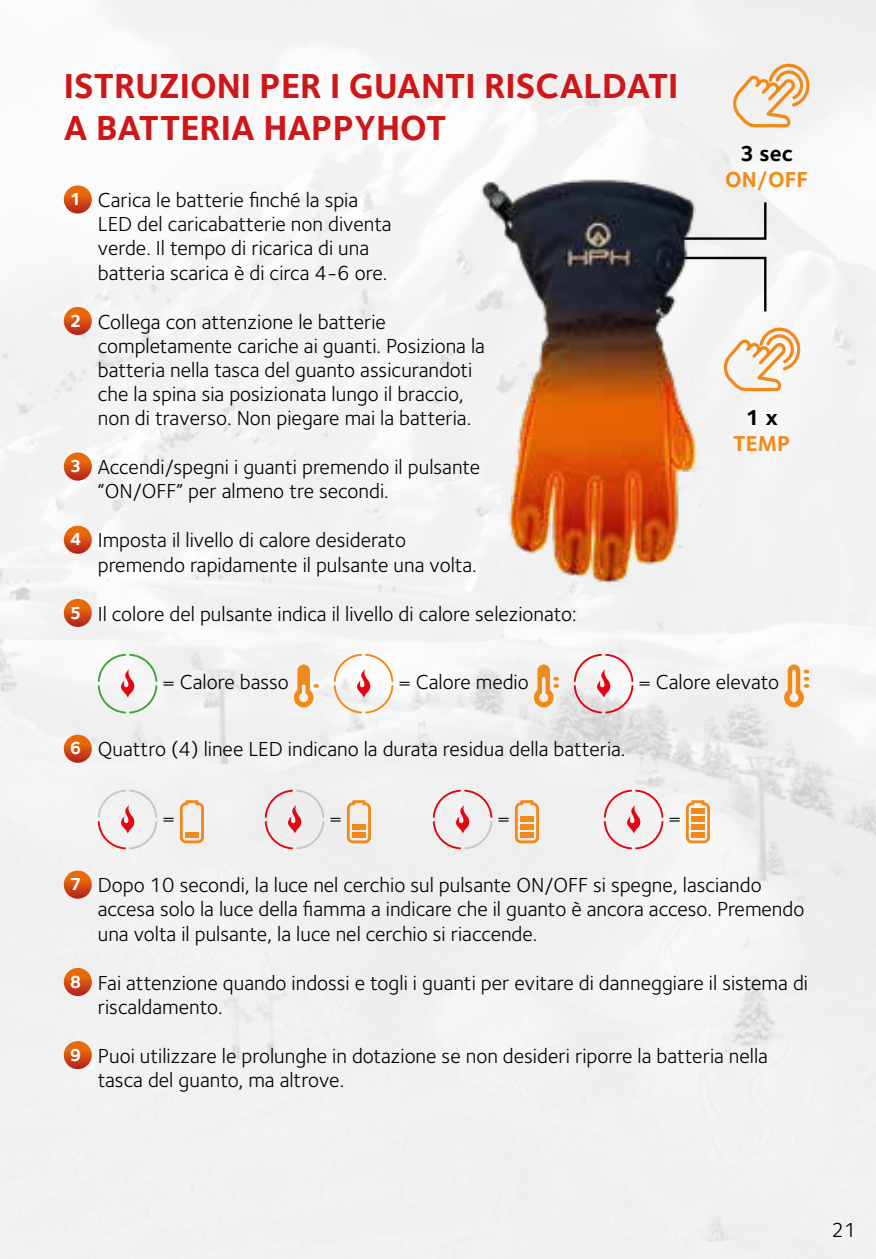
<style>
.page{position:relative;width:876px;height:1259px;background:#fff}
.page>*{position:absolute;margin:0;border:0;box-sizing:border-box;transform-origin:0 0}
.t1{font:700 36px/41.4px "Foundry Sterling";color:#cd1719}
.t2{font:700 22.5px "Foundry Sterling";color:#f18a1a}
.t3{font:700 22.5px "Foundry Sterling";color:#000}
.t4{font:21px/24.3px "Foundry Sterling";color:#000}
.s1{font-weight:700;font-size:18px;color:#fff}
</style>
<div class="page">
<img style="left:0;top:0;width:876px;height:1259px">
<svg style="left:64px;top:185px;width:28px;height:28px"></svg>
<svg style="left:64px;top:307px;width:28px;height:28px"></svg>
<svg style="left:64px;top:452px;width:28px;height:28px"></svg>
<div style="left:64px;top:526px;width:28px;height:28px;background:linear-gradient(to bottom,#f47805,#b92d20);border-radius:14px"></div>
<svg style="left:64px;top:599px;width:28px;height:28px"></svg>
<svg style="left:98px;top:654px;width:59px;height:59px"></svg>
<svg style="left:294px;top:664px;width:25px;height:43px"></svg>
<svg style="left:334px;top:654px;width:59px;height:59px"></svg>
<svg style="left:534px;top:664px;width:25px;height:43px"></svg>
<svg style="left:574px;top:654px;width:59px;height:59px"></svg>
<svg style="left:784px;top:664px;width:25px;height:43px"></svg>
<div style="left:64px;top:735px;width:28px;height:28px;background:linear-gradient(to bottom,#f47906,#b92c1f);border-radius:14px"></div>
<svg style="left:98px;top:789px;width:59px;height:60px"></svg>
<svg style="left:178px;top:799px;width:27px;height:45px"></svg>
<div style="left:185px;top:832px;width:14px;height:5px;background:#f18a1a"></div>
<svg style="left:265px;top:789px;width:59px;height:60px;background:#ebd7d8"></svg>
<svg style="left:345px;top:799px;width:27px;height:45px"></svg>
<div style="left:352px;top:824px;width:14px;height:5px;background:#f18a1a"></div>
<div style="left:352px;top:832px;width:14px;height:5px;background:#f18a1a"></div>
<svg style="left:433px;top:789px;width:59px;height:60px"></svg>
<svg style="left:513px;top:799px;width:27px;height:45px"></svg>
<div style="left:520px;top:816px;width:14px;height:5px;background:#f18a1a"></div>
<div style="left:520px;top:824px;width:14px;height:5px;background:#f18a1a"></div>
<div style="left:520px;top:832px;width:14px;height:5px;background:#f18a1a"></div>
<svg style="left:604px;top:789px;width:59px;height:60px"></svg>
<svg style="left:684px;top:799px;width:27px;height:45px"></svg>
<div style="left:691px;top:816px;width:14px;height:5px;background:#f18a1a"></div>
<div style="left:691px;top:808px;width:14px;height:5px;background:#f18a1a"></div>
<div style="left:691px;top:824px;width:14px;height:5px;background:#f18a1a"></div>
<div style="left:691px;top:832px;width:14px;height:5px;background:#f18a1a"></div>
<svg style="left:64px;top:870px;width:28px;height:28px"></svg>
<svg style="left:64px;top:968px;width:28px;height:28px"></svg>
<div style="left:64px;top:1041px;width:28px;height:28px;background:linear-gradient(to bottom,#f57d0b,#b92819);border-radius:14px"></div>
<svg style="left:733px;top:64px;width:76px;height:63px"></svg>
<svg style="left:726px;top:200px;width:42px;height:41px"></svg>
<svg style="left:726px;top:256px;width:42px;height:58px"></svg>
<svg style="left:726px;top:327px;width:74px;height:64px"></svg>
<img style="left:469px;top:166px;width:257px;height:420px">
<h1 class="t1" style="left:64px;top:67px;width:616px">ISTRUZIONI PER I GUANTI RISCALDATI<br>A BATTERIA HAPPYHOT</h1>
<p class="t4" style="left:98px;top:188px;width:295px;text-indent:-28px"><span class="s1">1</span> Carica le batterie finché la spia LED del caricabatterie non diventa verde. Il tempo di ricarica di una batteria scarica è di circa 4-6 ore.</p>
<p class="t4" style="left:98px;top:310px;width:389px;text-indent:-28px"><span class="s1">2</span> Collega con attenzione le batterie completamente cariche ai guanti. Posiziona la batteria nella tasca del guanto assicurandoti che la spina sia posizionata lungo il braccio, non di traverso. Non piegare mai la batteria.</p>
<p class="t4" style="left:98px;top:455px;width:384px;text-indent:-28px"><span class="s1">3</span> Accendi/spegni i guanti premendo il pulsante “ON/OFF” per almeno tre secondi.</p>
<p class="t4" style="left:98px;top:528px;width:380px;text-indent:-28px"><span class="s1">4</span> Imposta il livello di calore desiderato premendo rapidamente il pulsante una volta.</p>
<p class="t4" style="left:70px;top:601px;width:508px"><span class="s1">5</span> Il colore del pulsante indica il livello di calore selezionato:</p>
<p class="t3" style="left:740px;top:140px;width:55px">3 sec</p>
<p class="t2" style="left:725px;top:166px;width:84px">ON/OFF</p>
<p class="t3" style="left:746px;top:404px;width:34px">1 x</p>
<p class="t2" style="left:733px;top:430px;width:59px">TEMP</p>
<p class="t4" style="left:162px;top:670px;width:128px">= Calore basso</p>
<p class="t4" style="left:398px;top:670px;width:132px">= Calore medio</p>
<p class="t4" style="left:638px;top:670px;width:142px">= Calore elevato</p>
<p class="t4" style="left:70px;top:737px;width:557px"><span class="s1">6</span> Quattro (4) linee LED indicano la durata residua della batteria.</p>
<p class="t4" style="left:162px;top:806px;width:14px">=</p>
<p class="t4" style="left:329px;top:806px;width:14px">=</p>
<p class="t4" style="left:497px;top:806px;width:14px">=</p>
<p class="t4" style="left:668px;top:806px;width:14px">=</p>
<p class="t4" style="left:98px;top:873px;width:708px;text-indent:-28px"><span class="s1">7</span> Dopo 10 secondi, la luce nel cerchio sul pulsante ON/OFF si spegne, lasciando accesa solo la luce della fiamma a indicare che il guanto è ancora acceso. Premendo una volta il pulsante, la luce nel cerchio si riaccende.</p>
<p class="t4" style="left:98px;top:970px;width:712px;text-indent:-28px"><span class="s1">8</span> Fai attenzione quando indossi e togli i guanti per evitare di danneggiare il sistema di riscaldamento.</p>
<p class="t4" style="left:98px;top:1044px;width:672px;text-indent:-28px"><span class="s1">9</span> Puoi utilizzare le prolunghe in dotazione se non desideri riporre la batteria nella tasca del guanto, ma altrove.</p>
<p class="t4" style="left:832px;top:1218px;width:26px">21</p>
</div>
